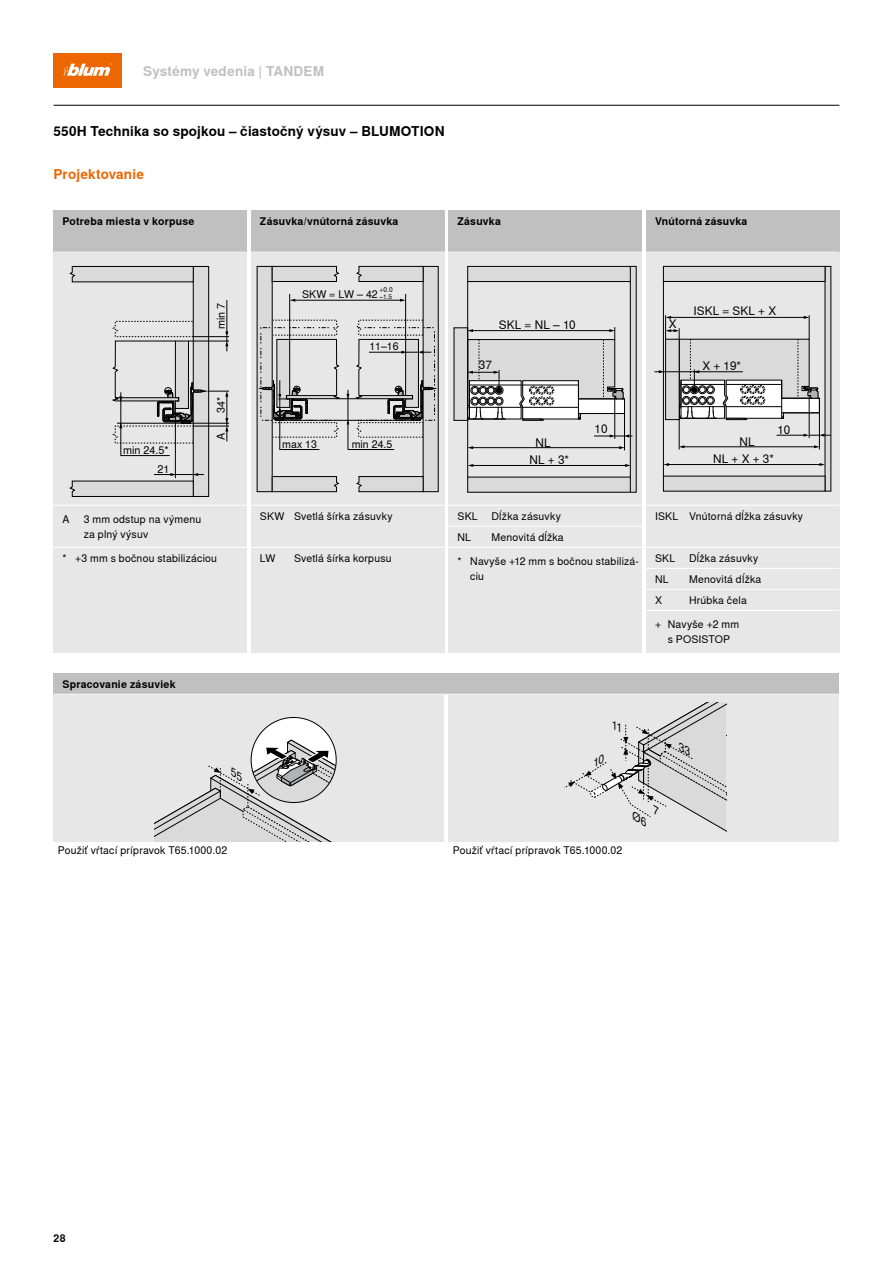
<style>
.page{position:relative;width:893px;height:1263px;background:#fff}
.page>*{position:absolute;margin:0;border:0;box-sizing:border-box;transform-origin:0 0}
.t1{font:700 13.5px "Nimbus Sans Global";letter-spacing:.01em;color:#000}
.t2{font:700 13.5px "Nimbus Sans Global";letter-spacing:.01em;color:#c0c0c1}
.t3{font:700 13.5px "Nimbus Sans Global";letter-spacing:.01em;color:#ec6602}
.t4{font:11.85px/17.5px "Nimbus Sans Global";color:#000}
.t5{font:11.7px/17.5px "Nimbus Sans Global";letter-spacing:.005em;color:#000}
.t6{font:10.8px "Nimbus Sans Global";color:#000}
.t7{font:10.65px "Nimbus Sans Global";color:#000}
.t8{font:10.5px/15px "Nimbus Sans Global";letter-spacing:.02em;color:#000}
.t9{font:700 10.5px "Nimbus Sans Global";letter-spacing:.02em;color:#000}
.t10{font:6.6px/6.6px "Nimbus Sans Global";color:#000}
</style>
<div class="page">
<div style="left:54px;top:54px;width:68px;height:34px;background:#ec6602"></div>
<svg style="left:63px;top:63px;width:49px;height:13px"></svg>
<div style="left:54px;top:253px;width:193px;height:399px;background:#e7e7e7"></div>
<div style="left:193px;top:266px;width:16px;height:230px;background:#dadada"></div>
<div style="left:193px;top:266px;width:16px;height:231px;border:1px solid #000"></div>
<hr style="left:227px;top:300px;width:1px;height:32px;background:#000">
<svg style="left:70px;top:266px;width:124px;height:17px"></svg>
<svg style="left:70px;top:473px;width:134px;height:24px"></svg>
<hr style="left:175px;top:408px;width:1px;height:70px;background:#000">
<svg style="left:112px;top:321px;width:117px;height:135px"></svg>
<div style="left:251px;top:253px;width:193px;height:399px;background:#e7e7e7"></div>
<div style="left:423px;top:266px;width:15px;height:226px;background:#dadada"></div>
<div style="left:423px;top:266px;width:16px;height:226px;border:1px solid #000"></div>
<div style="left:257px;top:266px;width:15px;height:226px;background:#dadada"></div>
<hr style="left:289px;top:294px;width:1px;height:45px;background:#000">
<hr style="left:405px;top:294px;width:1px;height:45px;background:#000">
<hr style="left:294px;top:300px;width:107px;height:1px;background:#000">
<svg style="left:290px;top:299px;width:5px;height:3px"></svg>
<svg style="left:400px;top:299px;width:6px;height:3px"></svg>
<svg style="left:356px;top:266px;width:68px;height:16px"></svg>
<svg style="left:271px;top:266px;width:69px;height:16px"></svg>
<svg style="left:356px;top:476px;width:68px;height:16px"></svg>
<svg style="left:271px;top:476px;width:69px;height:16px"></svg>
<svg style="left:259px;top:320px;width:178px;height:130px"></svg>
<div style="left:54px;top:695px;width:390px;height:147px;background:#e7e7e7"></div>
<div style="left:251px;top:717px;width:85px;height:85px;background:#fff;border-radius:50%"></div>
<div style="left:449px;top:695px;width:390px;height:147px;background:#e7e7e7"></div>
<div style="left:449px;top:253px;width:193px;height:399px;background:#e7e7e7"></div>
<div style="left:454px;top:328px;width:14px;height:92px;background:#dadada"></div>
<div style="left:630px;top:266px;width:6px;height:226px;background:#dadada"></div>
<div style="left:630px;top:266px;width:7px;height:227px;border:1px solid #000"></div>
<div style="left:468px;top:266px;width:162px;height:16px;background:#dadada"></div>
<div style="left:467px;top:266px;width:164px;height:16px;border:1px solid #000"></div>
<hr style="left:467px;top:282px;width:1px;height:195px;background:#000">
<div style="left:468px;top:477px;width:162px;height:15px;background:#dadada"></div>
<div style="left:467px;top:477px;width:164px;height:16px;border:1px solid #000"></div>
<hr style="left:472px;top:465px;width:154px;height:1px;background:#000">
<svg style="left:468px;top:464px;width:5px;height:3px"></svg>
<svg style="left:625px;top:464px;width:6px;height:3px"></svg>
<hr style="left:624px;top:413px;width:1px;height:37px;background:#000">
<hr style="left:472px;top:447px;width:148px;height:1px;background:#000">
<svg style="left:467px;top:446px;width:6px;height:3px"></svg>
<svg style="left:594px;top:434px;width:38px;height:3px"></svg>
<hr style="left:614px;top:399px;width:1px;height:40px;background:#000">
<svg style="left:467px;top:327px;width:158px;height:94px"></svg>
<div style="left:646px;top:253px;width:193px;height:399px;background:#e7e7e7"></div>
<div style="left:825px;top:266px;width:6px;height:225px;background:#dadada"></div>
<div style="left:663px;top:266px;width:162px;height:15px;background:#dadada"></div>
<div style="left:663px;top:266px;width:162px;height:16px;border:1px solid #000"></div>
<hr style="left:663px;top:281px;width:1px;height:195px;background:#000">
<div style="left:663px;top:476px;width:162px;height:15px;background:#dadada"></div>
<hr style="left:668px;top:464px;width:152px;height:1px;background:#000">
<svg style="left:663px;top:463px;width:6px;height:3px"></svg>
<svg style="left:819px;top:463px;width:6px;height:3px"></svg>
<hr style="left:819px;top:413px;width:1px;height:36px;background:#000">
<hr style="left:809px;top:398px;width:1px;height:40px;background:#000">
<hr style="left:683px;top:446px;width:132px;height:1px;background:#000">
<svg style="left:814px;top:445px;width:6px;height:3px"></svg>
<svg style="left:777px;top:434px;width:54px;height:3px"></svg>
<hr style="left:679px;top:419px;width:1px;height:30px;background:#000">
<svg style="left:654px;top:315px;width:166px;height:105px"></svg>
<div style="left:54px;top:210px;width:193px;height:43px;background:#c0c0c1"></div>
<div style="left:251px;top:210px;width:193px;height:43px;background:#c0c0c1"></div>
<div style="left:54px;top:674px;width:785px;height:21px;background:#c0c0c1"></div>
<div style="left:449px;top:210px;width:193px;height:43px;background:#c0c0c1"></div>
<div style="left:646px;top:210px;width:193px;height:43px;background:#c0c0c1"></div>
<hr style="left:54px;top:105px;width:785px;height:1px;background:#000">
<hr style="left:54px;top:252px;width:785px;height:1px;background:#fff">
<hr style="left:54px;top:694px;width:785px;height:1px;background:#fff">
<hr style="left:54px;top:505px;width:785px;height:1px;background:#fff">
<hr style="left:448px;top:526px;width:195px;height:1px;background:#fff">
<hr style="left:250px;top:547px;width:194px;height:1px;background:#fff">
<hr style="left:53px;top:547px;width:194px;height:1px;background:#fff">
<hr style="left:448px;top:547px;width:194px;height:1px;background:#fff">
<hr style="left:646px;top:589px;width:193px;height:1px;background:#fff">
<hr style="left:646px;top:568px;width:193px;height:1px;background:#fff">
<hr style="left:646px;top:547px;width:193px;height:1px;background:#fff">
<hr style="left:646px;top:610px;width:193px;height:1px;background:#fff">
<svg style="left:154px;top:739px;width:183px;height:103px"></svg>
<svg style="left:564px;top:702px;width:162px;height:130px"></svg>
<p class="t2" style="left:143px;top:63px;width:183px">Systémy vedenia | TANDEM</p>
<p class="t1" style="left:53px;top:124px;width:393px">550H Technika so spojkou – čiastočný výsuv – BLUMOTION</p>
<p class="t3" style="left:54px;top:166px;width:92px">Projektovanie</p>
<p class="t9" style="left:62px;top:215px;width:133px">Potreba miesta v korpuse</p>
<p class="t9" style="left:260px;top:215px;width:140px">Zásuvka/vnútorná zásuvka</p>
<p class="t6" style="left:123px;top:444px;width:47px">min 24.5*</p>
<p class="t6" style="left:157px;top:463px;width:14px">21</p>
<p class="t6" style="left:215px;top:329px;width:28px;rotate:-90deg">min 7</p>
<p class="t6" style="left:215px;top:413px;width:18px;rotate:-90deg">34*</p>
<p class="t6" style="left:215px;top:440px;width:9px;rotate:-90deg">A</p>
<p class="t7" style="left:302px;top:288px;width:77px">SKW = LW – 42</p>
<p class="t10" style="left:380px;top:287px;width:15px">+0.0 –1.5</p>
<p class="t7" style="left:369px;top:340px;width:31px">11–16</p>
<p class="t7" style="left:282px;top:438px;width:36px">max 13</p>
<p class="t7" style="left:352px;top:438px;width:42px">min 24.5</p>
<p class="t9" style="left:457px;top:215px;width:45px">Zásuvka</p>
<p class="t9" style="left:655px;top:215px;width:94px">Vnútorná zásuvka</p>
<p class="t5" style="left:693px;top:303px;width:84px">ISKL = SKL + X</p>
<p class="t4" style="left:499px;top:316px;width:78px">SKL = NL – 10</p>
<p class="t5" style="left:669px;top:315px;width:9px">X</p>
<p class="t4" style="left:479px;top:356px;width:15px">37</p>
<p class="t5" style="left:702px;top:357px;width:40px">X + 19*</p>
<p class="t4" style="left:594px;top:421px;width:15px">10</p>
<p class="t5" style="left:777px;top:421px;width:15px">10</p>
<p class="t4" style="left:529px;top:434px;width:41px;text-indent:6px">NL<br>NL + 3*</p>
<p class="t5" style="left:713px;top:433px;width:62px;text-indent:26px">NL<br>NL + X + 3*</p>
<p class="t8" style="left:84px;top:511px;width:119px">3 mm odstup na výmenu za plný výsuv</p>
<p class="t8" style="left:457px;top:508px;width:22px">SKL</p>
<p class="t8" style="left:491px;top:508px;width:71px">Dĺžka zásuvky</p>
<p class="t8" style="left:655px;top:508px;width:150px">ISKL Vnútorná dĺžka zásuvky</p>
<p class="t8" style="left:655px;top:550px;width:22px">SKL</p>
<p class="t8" style="left:689px;top:550px;width:71px">Dĺžka zásuvky</p>
<p class="t8" style="left:655px;top:572px;width:15px">NL</p>
<p class="t8" style="left:689px;top:572px;width:74px">Menovitá dĺžka</p>
<p class="t8" style="left:62px;top:511px;width:9px">A</p>
<p class="t8" style="left:260px;top:508px;width:134px">SKW Svetlá šírka zásuvky</p>
<p class="t8" style="left:457px;top:529px;width:15px">NL</p>
<p class="t8" style="left:491px;top:529px;width:74px">Menovitá dĺžka</p>
<p class="t8" style="left:62px;top:550px;width:156px">* +3 mm s bočnou stabilizáciou</p>
<p class="t8" style="left:470px;top:553px;width:170px;text-indent:-13px">* Navyše +12 mm s bočnou stabilizá&shy;ciu</p>
<p class="t8" style="left:260px;top:550px;width:17px">LW</p>
<p class="t8" style="left:294px;top:550px;width:99px">Svetlá šírka korpusu</p>
<p class="t9" style="left:62px;top:678px;width:115px">Spracovanie zásuviek</p>
<p class="t8" style="left:655px;top:593px;width:9px">X</p>
<p class="t8" style="left:689px;top:593px;width:59px">Hrúbka čela</p>
<p class="t8" style="left:655px;top:617px;width:86px;text-align:center">+ Navyše +2 mm s POSISTOP</p>
<p class="t8" style="left:58px;top:843px;width:171px">Použiť vŕtací prípravok T65.1000.02</p>
<p class="t8" style="left:453px;top:843px;width:171px">Použiť vŕtací prípravok T65.1000.02</p>
<p class="t9" style="left:54px;top:1232px;width:14px">28</p>
</div>
